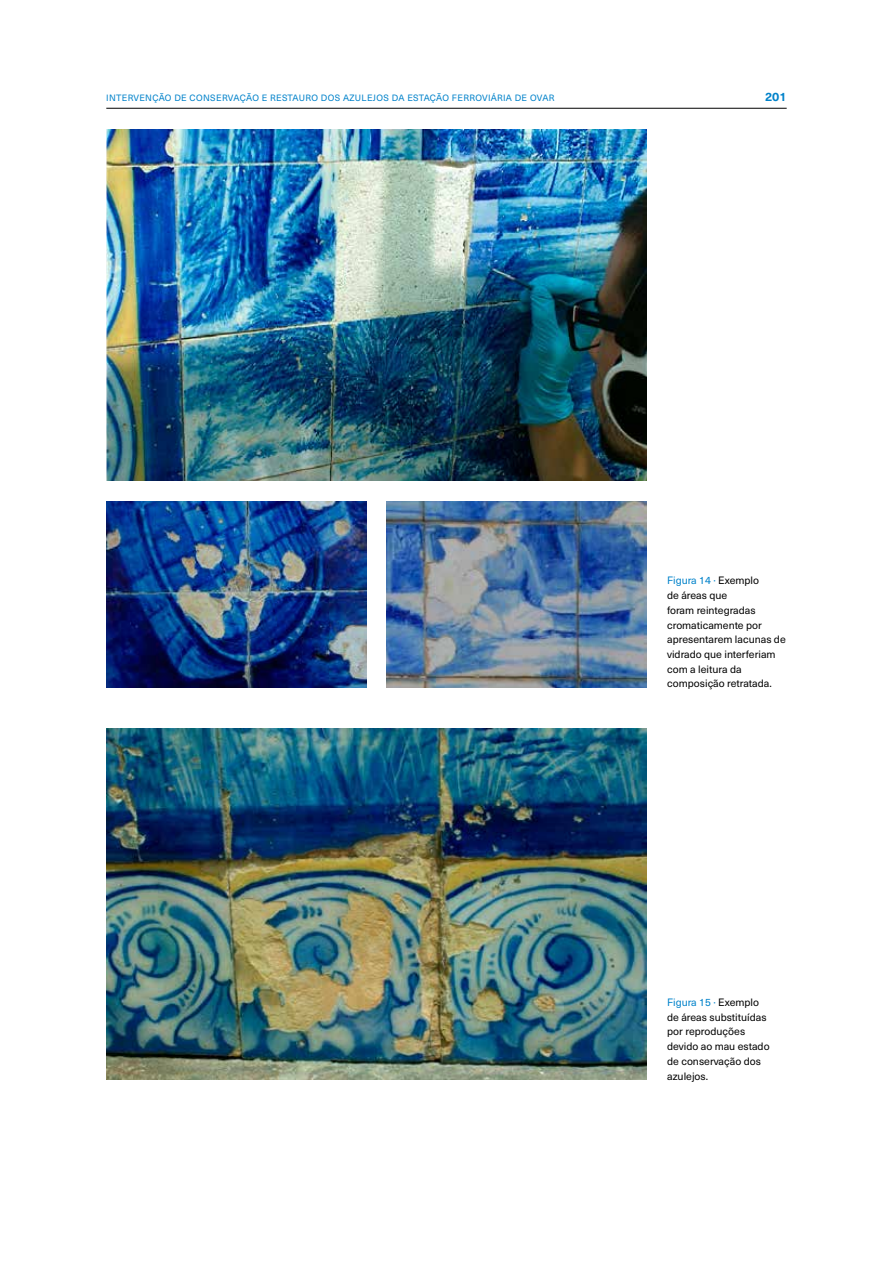
<style>
.page{position:relative;width:893px;height:1263px;background:#fff}
.page>*{position:absolute;margin:0;border:0;box-sizing:border-box;transform-origin:0 0}
.t1{font:700 12px "Neue Haas Unica Pro";color:#0082ca}
.t2{font:10.5px/14.7px "Neue Haas Unica Pro";color:#000}
.t3{font:9px "Neue Haas Unica Pro";letter-spacing:.025em;color:#0082ca}
.s1{color:#0082ca}
</style>
<div class="page">
<hr style="left:106px;top:108px;width:681px;height:1px;background:#000">
<img style="left:106px;top:729px;width:540px;height:350px">
<img style="left:106px;top:130px;width:540px;height:351px">
<img style="left:106px;top:501px;width:260px;height:186px">
<img style="left:387px;top:501px;width:259px;height:186px">
<p class="t3" style="left:106px;top:92px;width:450px">INTERVENÇÃO DE CONSERVAÇÃO E RESTAURO DOS AZULEJOS DA ESTAÇÃO FERROVIÁRIA DE OVAR</p>
<p class="t1" style="left:765px;top:89px;width:23px">201</p>
<p class="t2" style="left:667px;top:573px;width:120px"><span class="s1">Figura 14 ·</span> Exemplo<br>de áreas que<br>foram reintegradas cromaticamente por apresentarem lacunas de vidrado que interferiam com a leitura da composição retratada.</p>
<p class="t2" style="left:667px;top:995px;width:104px"><span class="s1">Figura 15 ·</span> Exemplo de áreas substituídas por reproduções devido ao mau estado de conservação dos azulejos.</p>
</div>
